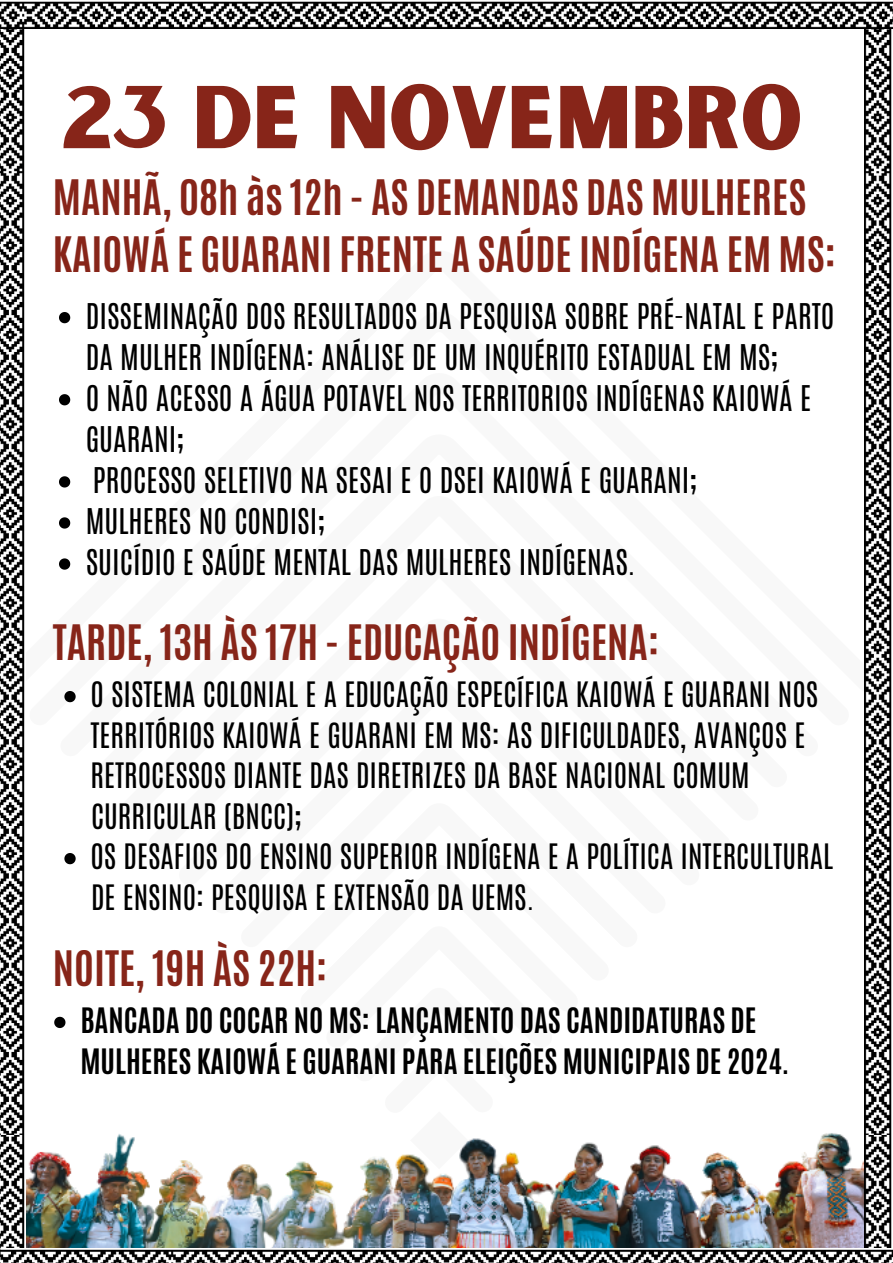
<style>
.page{position:relative;width:893px;height:1263px;background:#fff}
.page>*{position:absolute;margin:0;border:0;box-sizing:border-box;transform-origin:0 0}
.t1{font:84.9px "Sunborn Sans One";color:#872519}
.t2{font:700 40.8px/56.8px "Antonio";color:#872519}
.t3{font:29.62px/41.1px "Antonio";color:#000}
.t4{font:29.25px/40.5px "Antonio";color:#000}
.t5{font:700 29.25px/40.5px "Antonio";color:#000}
</style>
<div class="page">
<img style="left:26px;top:1016px;width:838px;height:232px">
<svg style="left:300px;top:1016px;width:278px;height:155px"></svg>
<svg style="left:64px;top:691px;width:12px;height:11px"></svg>
<svg style="left:64px;top:853px;width:12px;height:11px"></svg>
<svg style="left:59px;top:312px;width:11px;height:11px"></svg>
<svg style="left:59px;top:394px;width:11px;height:11px"></svg>
<svg style="left:59px;top:476px;width:11px;height:11px"></svg>
<svg style="left:59px;top:517px;width:11px;height:12px"></svg>
<svg style="left:59px;top:558px;width:11px;height:12px"></svg>
<svg style="left:54px;top:1017px;width:11px;height:11px"></svg>
<img style="left:864px;top:29px;width:28px;height:1219px">
<img style="left:0;top:29px;width:25px;height:1220px">
<img style="left:0;top:1px;width:893px;height:28px">
<img style="left:0;top:1249px;width:893px;height:14px">
<p class="t1" style="left:62px;top:63px;width:742px">23 de NOVEMBRO</p>
<p class="t2" style="left:53px;top:170px;width:784px">MANHÃ, 08h às 12h - AS DEMANDAS DAS MULHERES<br>KAIOWÁ E GUARANI FRENTE A SAÚDE INDÍGENA EM MS:</p>
<p class="t3" style="left:86px;top:296px;width:750px">DISSEMINAÇÃO DOS RESULTADOS DA PESQUISA SOBRE PRÉ-NATAL E PARTO<br>DA MULHER INDÍGENA: ANÁLISE DE UM INQUÉRITO ESTADUAL EM MS;</p>
<p class="t3" style="left:86px;top:378px;width:727px">O NÃO ACESSO A ÁGUA POTAVEL NOS TERRITORIOS INDÍGENAS KAIOWÁ E<br>GUARANI;</p>
<p class="t3" style="left:93px;top:460px;width:606px">PROCESSO SELETIVO NA SESAI E O DSEI KAIOWÁ E GUARANI;</p>
<p class="t3" style="left:86px;top:501px;width:241px">MULHERES NO CONDISI;</p>
<p class="t3" style="left:86px;top:542px;width:551px">SUICÍDIO E SAÚDE MENTAL DAS MULHERES INDÍGENAS.</p>
<p class="t2" style="left:53px;top:614px;width:607px">TARDE, 13H ÀS 17H - EDUCAÇÃO INDÍGENA:</p>
<p class="t4" style="left:90px;top:675px;width:729px">O SISTEMA COLONIAL E A EDUCAÇÃO ESPECÍFICA KAIOWÁ E GUARANI NOS<br>TERRITÓRIOS KAIOWÁ E GUARANI EM MS: AS DIFICULDADES, AVANÇOS E<br>RETROCESSOS DIANTE DAS DIRETRIZES DA BASE NACIONAL COMUM</p>
<p class="t4" style="left:91px;top:796px;width:213px">CURRICULAR (BNCC);</p>
<p class="t4" style="left:90px;top:837px;width:744px">OS DESAFIOS DO ENSINO SUPERIOR INDÍGENA E A POLÍTICA INTERCULTURAL</p>
<p class="t4" style="left:91px;top:877px;width:445px">DE ENSINO: PESQUISA E EXTENSÃO DA UEMS.</p>
<p class="t2" style="left:53px;top:940px;width:276px">NOITE, 19H ÀS 22H:</p>
<p class="t5" style="left:80px;top:1000px;width:710px">BANCADA DO COCAR NO MS: LANÇAMENTO DAS CANDIDATURAS DE<br>MULHERES KAIOWÁ E GUARANI PARA ELEIÇÕES MUNICIPAIS DE 2024.</p>
</div>
